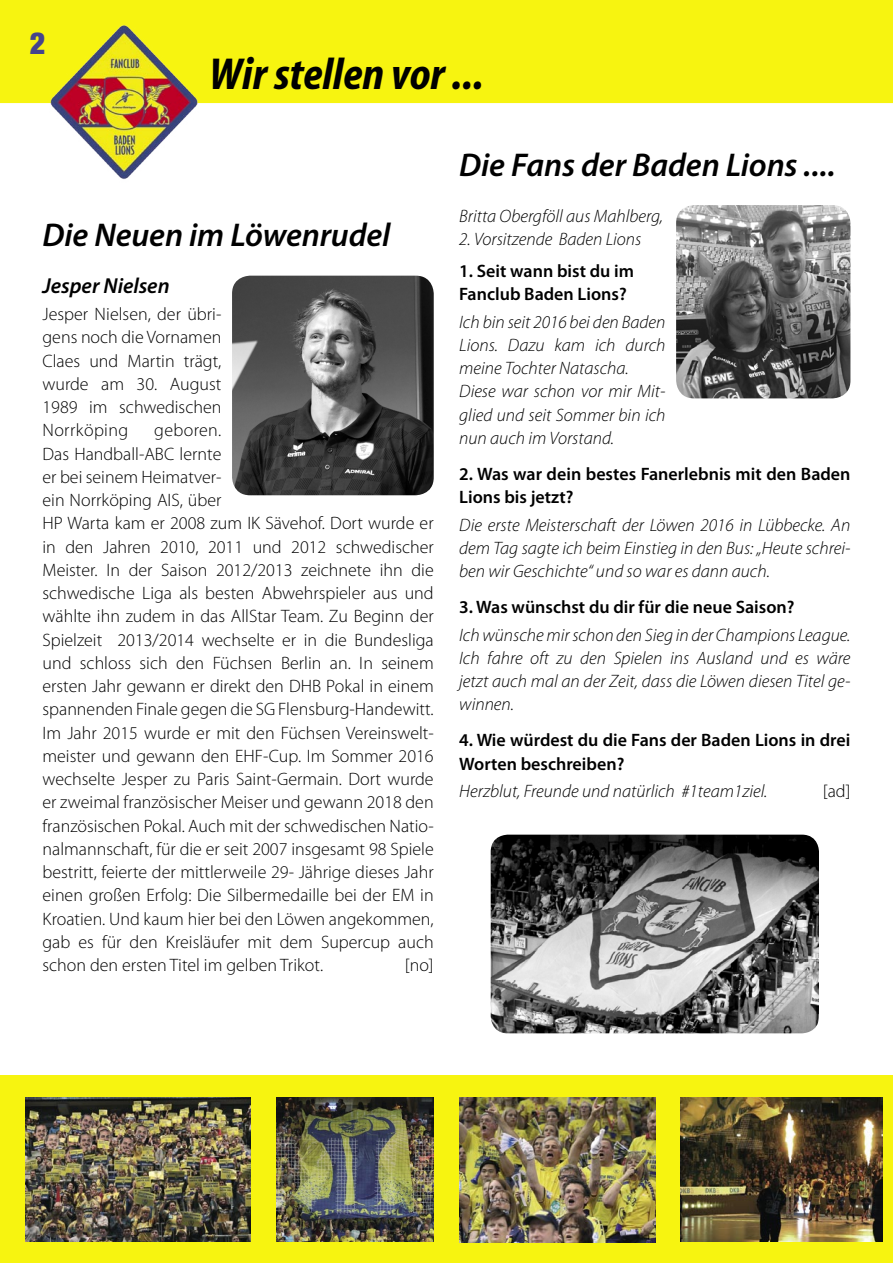
<style>
.page{position:relative;width:893px;height:1263px;background:#fff}
.page>*{position:absolute;margin:0;border:0;box-sizing:border-box;transform-origin:0 0}
.Neu_Grund_Myriad_Pro{font:italic 700 condensed 45px "S Myriad";color:#000}
.Zwischen_head{font:italic 600 33px "Myriad Pro";letter-spacing:-.005em;color:#000}
.t1{font:900 condensed 30px "Helvetica Neue";color:#45448c}
.Zwischen_head-2{font:italic 600 21.75px "Myriad Pro";color:#000}
.Neu_Grund_Myriad_Pro-2{font:300 18px/23.2px "Myriad Pro";color:#000;text-align:justify}
.Neu_Grund_Myriad_Pro-3{font:italic 300 18px/23.2px "Myriad Pro";color:#000;text-align:justify}
.Neu_Grund_Myriad_Pro-4{font:600 18px/23.2px "Myriad Pro";color:#000}
</style>
<div class="page">
<div style="left:0;top:0;width:893px;height:104px;background:#f7f410"></div>
<img style="left:50px;top:21px;width:149px;height:158px">
<div style="left:0;top:1091px;width:26px;height:172px;background:#f7f410"></div>
<div style="left:251px;top:1078px;width:25px;height:184px;background:#f7f410"></div>
<div style="left:434px;top:1077px;width:25px;height:184px;background:#f7f410"></div>
<div style="left:867px;top:1089px;width:26px;height:174px;background:#f7f410"></div>
<div style="left:655px;top:1075px;width:25px;height:184px;background:#f7f410"></div>
<div style="left:0;top:1241px;width:893px;height:22px;background:#f7f410"></div>
<img style="left:276px;top:1096px;width:158px;height:145px">
<img style="left:459px;top:1096px;width:196px;height:146px">
<img style="left:680px;top:1096px;width:202px;height:145px">
<img style="left:26px;top:1096px;width:225px;height:145px">
<div style="left:0;top:1075px;width:893px;height:21px;background:#f7f410"></div>
<img style="left:491px;top:835px;width:328px;height:198px">
<img style="left:676px;top:205px;width:174px;height:193px">
<img style="left:232px;top:276px;width:202px;height:219px">
<p class="t1" style="left:30px;top:25px;width:17px">2</p>
<p class="Neu_Grund_Myriad_Pro" style="left:210px;top:51px;width:276px">Wir stellen vor ...</p>
<p class="Zwischen_head" style="left:459px;top:147px;width:378px">Die Fans der Baden Lions ....</p>
<p class="Zwischen_head" style="left:43px;top:217px;width:349px">Die Neuen im Löwenrudel</p>
<p class="Zwischen_head-2" style="left:43px;top:273px;width:129px">Jesper Nielsen</p>
<p class="Neu_Grund_Myriad_Pro-2" style="left:43px;top:303px;width:180px">Jesper Nielsen, der übri&shy;gens noch die Vornamen Claes und Martin trägt, wurde am 30. August 1989 im schwedischen Norrköping</p>
<p class="Neu_Grund_Myriad_Pro-2" style="left:43px;top:419px;width:393px;text-align:left;text-indent:112px">geboren.<br>Das Handball-ABC lernte<br>er bei seinem Heimatver-<br>ein Norrköping AIS, über<br>HP Warta kam er 2008 zum IK Sävehof. Dort wurde er in den Jahren 2010, 2011 und 2012 schwedischer Meister. In der Saison 2012/2013 zeichnete ihn die schwedische Liga als besten Abwehrspieler aus und wählte ihn zudem in das AllStar Team. Zu Beginn der Spielzeit 2013/2014 wechselte er in die Bundesliga und schloss sich den Füchsen Berlin an. In seinem ersten Jahr gewann er direkt den DHB Pokal in einem spannenden Finale gegen die SG Flensburg-Handewitt.<br>Im Jahr 2015 wurde er mit den Füchsen Vereinswelt&shy;meister und gewann den EHF-Cup. Im Sommer 2016 wechselte Jesper zu Paris Saint-Germain. Dort wurde er zweimal französischer Meiser und gewann 2018 den französischen Pokal. Auch mit der schwedischen Natio&shy;nalmannschaft, für die er seit 2007 insgesamt 98 Spiele bestritt, feierte der mittlerweile 29- Jährige dieses Jahr einen großen Erfolg: Die Silbermedaille bei der EM in Kroatien. Und kaum hier bei den Löwen angekommen, gab es für den Kreisläufer mit dem Supercup auch schon den ersten Titel im gelben Trikot.</p>
<p class="Neu_Grund_Myriad_Pro-2" style="left:405px;top:954px;width:30px">[no]</p>
<p class="Neu_Grund_Myriad_Pro-3" style="left:459px;top:205px;width:205px">Britta Obergföll aus Mahlberg,</p>
<p class="Neu_Grund_Myriad_Pro-3" style="left:459px;top:228px;width:184px">2. Vorsitzende Baden Lions</p>
<p class="Neu_Grund_Myriad_Pro-4" style="left:459px;top:259px;width:176px">1. Seit wann bist du im<br>Fanclub Baden Lions?</p>
<p class="Neu_Grund_Myriad_Pro-3" style="left:459px;top:310px;width:208px;text-align:left">Ich bin seit 2016 bei den Baden<br>Lions. Dazu kam ich durch meine Tochter Natascha.<br>Diese war schon vor mir Mit&shy;glied und seit Sommer bin ich nun auch im Vorstand.</p>
<p class="Neu_Grund_Myriad_Pro-4" style="left:459px;top:462px;width:393px">2. Was war dein bestes Fanerlebnis mit den Baden<br>Lions bis jetzt?</p>
<p class="Neu_Grund_Myriad_Pro-3" style="left:459px;top:513px;width:393px">Die erste Meisterschaft der Löwen 2016 in Lübbecke. An dem Tag sagte ich beim Einstieg in den Bus: „Heute schrei&shy;ben wir Geschichte“ und so war es dann auch.</p>
<p class="Neu_Grund_Myriad_Pro-4" style="left:459px;top:596px;width:337px">3. Was wünschst du dir für die neue Saison?</p>
<p class="Neu_Grund_Myriad_Pro-3" style="left:459px;top:623px;width:393px">Ich wünsche mir schon den Sieg in der Champions League.<br>Ich fahre oft zu den Spielen ins Ausland und es wäre jetzt auch mal an der Zeit, dass die Löwen diesen Titel ge&shy;winnen.</p>
<p class="Neu_Grund_Myriad_Pro-4" style="left:459px;top:729px;width:393px">4. Wie würdest du die Fans der Baden Lions in drei<br>Worten beschreiben?</p>
<p class="Neu_Grund_Myriad_Pro-3" style="left:459px;top:780px;width:310px">Herzblut, Freunde und natürlich #1team1ziel.</p>
<p class="Neu_Grund_Myriad_Pro-2" style="left:823px;top:780px;width:29px">[ad]</p>
</div>
